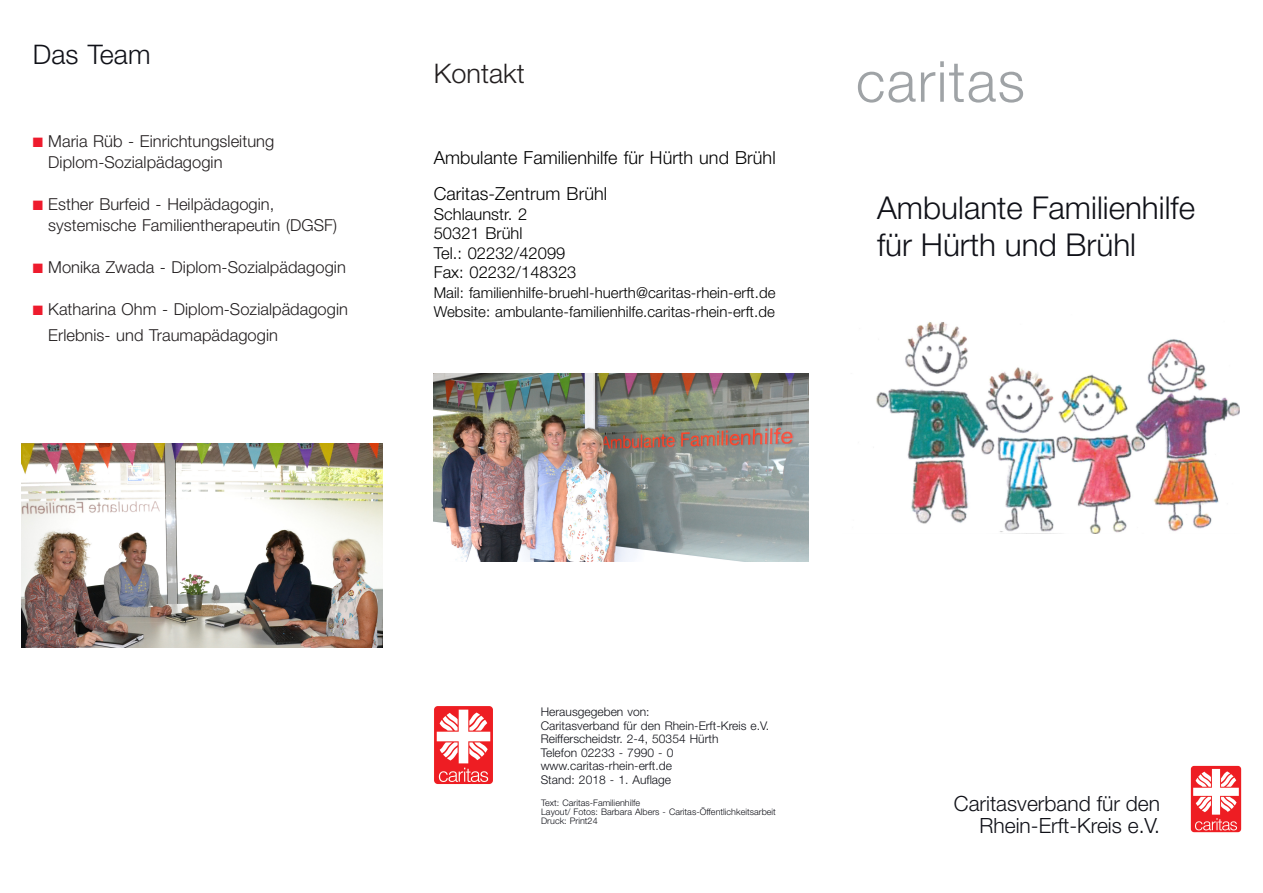
<style>
.page{position:relative;width:1263px;height:893px;background:#fff}
.page>*{position:absolute;margin:0;border:0;box-sizing:border-box;transform-origin:0 0}
.t1{font:300 31.5px/37.5px "Helvetica Neue";color:#101118}
.t2{font:300 27px "Helvetica Neue";letter-spacing:.005em;color:#101118}
.t3{font:300 27px "Helvetica Neue";letter-spacing:.005em;color:#231f20}
.t4{font:300 21px/22.5px "Helvetica Neue";color:#101118;text-align:right}
.t5{font:300 18px/36.5px "Helvetica Neue";letter-spacing:.005em;color:#000}
.t6{font:300 16.5px/21px "Helvetica Neue";letter-spacing:.005em;color:#231f20}
.t7{font:300 16.5px/19.5px "Helvetica Neue";letter-spacing:.005em;color:#000}
.t8{font:300 15px/19.5px "Helvetica Neue";letter-spacing:.005em;color:#000}
.t9{font:300 12px/13.5px "Helvetica Neue";letter-spacing:.005em;color:#101118}
.t10{font:300 9px/9.1px "Helvetica Neue";letter-spacing:.005em;color:#101118}
.s1{color:#ee1b2d}
</style>
<div class="page">
<img style="left:1190px;top:765px;width:51px;height:68px">
<img style="left:434px;top:707px;width:58px;height:77px">
<img style="left:876px;top:322px;width:363px;height:211px">
<img style="left:434px;top:374px;width:374px;height:187px">
<img style="left:21px;top:443px;width:362px;height:204px">
<svg style="left:858px;top:61px;width:165px;height:42px"></svg>
<h2 class="t2" style="left:33px;top:37px;width:119px">Das Team</h2>
<p class="t6" style="left:48px;top:130px;width:228px;text-indent:-15px"><span class="s1">■</span> Maria Rüb - Einrichtungsleitung<br>Diplom-Sozialpädagogin</p>
<p class="t6" style="left:48px;top:193px;width:290px;text-indent:-15px"><span class="s1">■</span> Esther Burfeid - Heilpädagogin, systemische Familientherapeutin (DGSF)</p>
<p class="t6" style="left:33px;top:256px;width:314px"><span class="s1">■</span> Monika Zwada - Diplom-Sozialpädagogin</p>
<p class="t6" style="left:48px;top:296px;width:301px;line-height:25.5px;text-indent:-15px"><span class="s1">■</span> Katharina Ohm - Diplom-Sozialpädagogin<br>Erlebnis- und Traumapädagogin</p>
<h2 class="t3" style="left:434px;top:56px;width:92px">Kontakt</h2>
<p class="t5" style="left:434px;top:138px;width:343px">Ambulante Familienhilfe für Hürth und Brühl<br>Caritas-Zentrum Brühl</p>
<p class="t7" style="left:434px;top:204px;width:144px">Schlaunstr. 2<br>50321 Brühl<br>Tel.: 02232/42099<br>Fax: 02232/148323</p>
<p class="t8" style="left:434px;top:282px;width:343px">Mail: familienhilfe-bruehl-huerth@caritas-rhein-erft.de<br>Website: ambulante-familienhilfe.caritas-rhein-erft.de</p>
<h1 class="t1" style="left:877px;top:188px;width:319px">Ambulante Familienhilfe für Hürth und Brühl</h1>
<p class="t9" style="left:541px;top:705px;width:230px">Herausgegeben von:<br>Caritasverband für den Rhein-Erft-Kreis e.V.<br>Reifferscheidstr. 2-4, 50354 Hürth<br>Telefon 02233 - 7990 - 0 www.caritas-rhein-erft.de<br>Stand: 2018 - 1. Auflage</p>
<p class="t10" style="left:541px;top:798px;width:236px">Text: Caritas-Familienhilfe<br>Layout/ Fotos: Barbara Albers - Caritas-Öffentlichkeitsarbeit<br>Druck: Print24</p>
<p class="t4" style="left:954px;top:792px;width:208px">Caritasverband für den<br>Rhein-Erft-Kreis e.V.</p>
</div>
